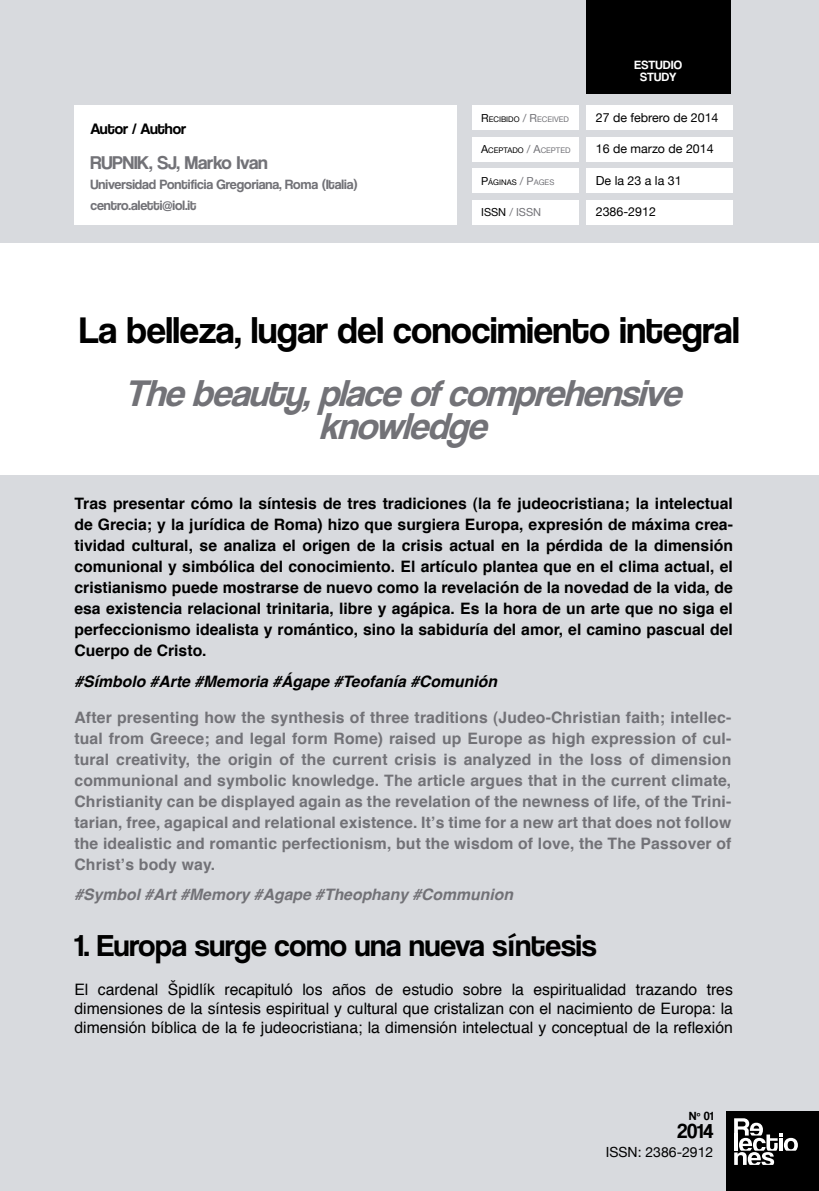
<style>
.page{position:relative;width:819px;height:1191px;background:#d8dade}
.page>*{position:absolute;margin:0;border:0;box-sizing:border-box;transform-origin:0 0}
.t1{font:italic 38.5px/33.2px "Coolvetica Rg";color:#727277;text-align:center}
.t2{font:38.5px "Coolvetica Rg";color:#000}
.t3{font:31.5px "Coolvetica Rg";color:#000}
.t4{font:21px "Coolvetica Rg";color:#000}
.t5{font:19.25px "Coolvetica Rg";color:#727277}
.t6{font:700 15.75px/21px "Helvetica";letter-spacing:.01em;color:#727277;text-align:justify}
.t7{font:700 15.75px/21px "Helvetica";color:#000;text-align:justify}
.t8{font:15.75px/19.2px "Helvetica";color:#000;text-align:justify}
.t9{font:italic 700 15.75px "Helvetica";color:#000}
.t10{font:italic 700 15.75px "Helvetica";color:#727277}
.t11{font:15.75px "Coolvetica Rg";color:#000}
.t12{font:14px/20.8px "Coolvetica Rg";color:#727277}
.t13{font:14px "Helvetica Neue";color:#000}
.t14{font:12.42px "Helvetica Neue";color:#000}
.t15{font:12.42px "Coolvetica Rg";letter-spacing:.03em;color:#fff}
.t16{font:12.42px "Coolvetica Rg";letter-spacing:.015em;color:#fff}
.t17{font:12.25px "Coolvetica Rg";color:#000}
.t18{font:11.03px "Helvetica Neue";color:#727277}
.t19{font:7.7px "Helvetica Neue";color:#000}
.s1{font-size:11.03px}
.s2{font-size:11.03px;color:#727277}
.s3{color:#727277}
.s4{color:#000}
</style>
<div class="page">
<div style="left:726px;top:1111px;width:93px;height:80px;background:#000"></div>
<svg style="left:734px;top:1118px;width:63px;height:46px"></svg>
<div style="left:0;top:244px;width:819px;height:231px;background:#fff"></div>
<div style="left:74px;top:105px;width:382px;height:119px;background:#fff"></div>
<div style="left:586px;top:0;width:145px;height:94px;background:#000"></div>
<div style="left:472px;top:105px;width:107px;height:25px;background:#fff"></div>
<div style="left:472px;top:200px;width:107px;height:24px;background:#fff"></div>
<div style="left:472px;top:137px;width:107px;height:24px;background:#fff"></div>
<div style="left:472px;top:168px;width:107px;height:25px;background:#fff"></div>
<div style="left:586px;top:105px;width:146px;height:25px;background:#fff"></div>
<div style="left:586px;top:137px;width:146px;height:24px;background:#fff"></div>
<div style="left:586px;top:168px;width:146px;height:25px;background:#fff"></div>
<div style="left:586px;top:200px;width:146px;height:24px;background:#fff"></div>
<p class="t11" style="left:90px;top:119px;width:97px">Autor / Author</p>
<p class="t5" style="left:90px;top:151px;width:179px">RUPNIK, SJ, Marko Ivan</p>
<p class="t12" style="left:90px;top:174px;width:269px">Universidad Pontificia Gregoriana, Roma (Italia) centro.aletti@iol.it</p>
<p class="t19" style="left:481px;top:115px;width:89px"><span class="s1">R</span>ECIBIDO <span class="s2">/ R</span><span class="s3">ECEIVED</span></p>
<p class="t19" style="left:481px;top:146px;width:91px"><span class="s1">A</span>CEPTADO <span class="s2">/ A</span><span class="s3">CEPTED</span></p>
<p class="t19" style="left:481px;top:178px;width:74px"><span class="s1">P</span>ÁGINAS <span class="s2">/ P</span><span class="s3">AGES</span></p>
<p class="t18" style="left:481px;top:206px;width:62px"><span class="s4">ISSN</span> / ISSN</p>
<p class="t15" style="left:634px;top:57px;width:49px">ESTUDIO</p>
<p class="t16" style="left:640px;top:69px;width:38px">STUDY</p>
<p class="t14" style="left:595px;top:110px;width:124px">27 de febrero de 2014</p>
<p class="t14" style="left:595px;top:142px;width:119px">16 de marzo de 2014</p>
<p class="t14" style="left:595px;top:173px;width:87px">De la 23 a la 31</p>
<p class="t14" style="left:595px;top:205px;width:62px">2386-2912</p>
<h1 class="t2" style="left:80px;top:307px;width:661px">La belleza, lugar del conocimiento integral</h1>
<h1 class="t1" style="left:124px;top:376px;width:569px">Thebeauty,placeofcomprehensive knowledge</h1>
<p class="t7" style="left:74px;top:493px;width:660px">Tras presentar cómo la síntesis de tres tradiciones (la fe judeocristiana; la intelectual de Grecia; y la jurídica de Roma) hizo que surgiera Europa, expresión de máxima crea&shy;tividad cultural, se analiza el origen de la crisis actual en la pérdida de la dimensión comunional y simbólica del conocimiento. El artículo plantea que en el clima actual, el cristianismo puede mostrarse de nuevo como la revelación de la novedad de la vida, de esa existencia relacional trinitaria, libre y agápica. Es la hora de un arte que no siga el perfeccionismo idealista y romántico, sino la sabiduría del amor, el camino pascual del Cuerpo de Cristo.</p>
<p class="t9" style="left:74px;top:668px;width:424px">#Símbolo #Arte #Memoria #Ágape #Teofanía #Comunión</p>
<p class="t6" style="left:74px;top:706px;width:658px">After presenting how the synthesis of three traditions (Judeo-Christian faith; intellec&shy;tual from Greece; and legal form Rome) raised up Europe as high expression of cul&shy;tural creativity, the origin of the current crisis is analyzed in the loss of dimension communional and symbolic knowledge. The article argues that in the current climate, Christianity can be displayed again as the revelation of the newness of life, of the Trini&shy;tarian, free, agapical and relational existence. It’s time for a new art that does not follow the idealistic and romantic perfectionism, but the wisdom of love, the The Passover of Christ’s body way.</p>
<p class="t10" style="left:74px;top:882px;width:440px">#Symbol #Art #Memory #Agape #Theophany #Communion</p>
<h2 class="t3" style="left:74px;top:927px;width:523px">1. Europa surge como una nueva síntesis</h2>
<p class="t8" style="left:74px;top:980px;width:660px">El cardenal Špidlík recapituló los años de estudio sobre la espiritualidad trazando tres dimensiones de la síntesis espiritual y cultural que cristalizan con el nacimiento de Europa: la dimensión bíblica de la fe judeocristiana; la dimensión intelectual y conceptual de la reflexión</p>
<p class="t17" style="left:689px;top:1108px;width:26px">Nº 01</p>
<h3 class="t4" style="left:677px;top:1118px;width:37px">2014</h3>
<p class="t13" style="left:605px;top:1143px;width:109px">ISSN: 2386-2912</p>
</div>
